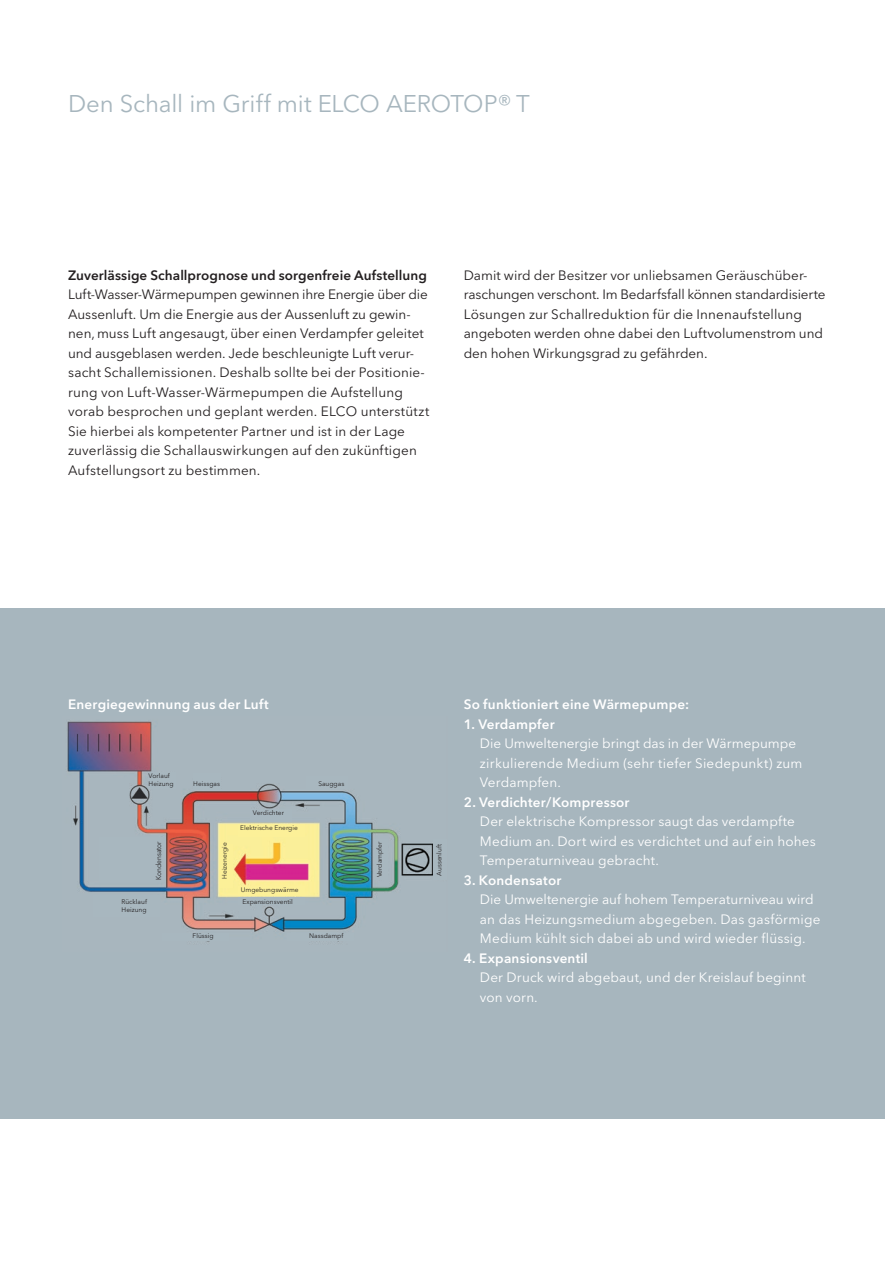
<style>
.page{position:relative;width:885px;height:1263px;background:#fff}
.page>*{position:absolute;margin:0;border:0;box-sizing:border-box;transform-origin:0 0}
.elco_untertitel_16_2{font:24px "Avenir Next LT Pro";letter-spacing:-.01em;color:#a7b6be}
.elco_copy_9_13{font:13.5px/19.5px "Avenir Next LT Pro";letter-spacing:.005em;color:#231f20}
.elco_copy_subline_9{font:13.5px/19.5px "Avenir Next LT Pro";letter-spacing:.01em;color:#fff}
.elco_copy_subline_9-2{font:600 13.5px "Avenir Next LT Pro";letter-spacing:.015em;color:#fff}
.elco_copy_subline_9-3{font:600 13.5px "Avenir Next LT Pro";letter-spacing:.005em;color:#231f20}
.t1{font:7.2px "Avenir Next LT Pro";color:#231f20;scale:.91 1}
.t2{font:6.6px/7.9px "Avenir Next LT Pro";color:#231f20}
.s1{font-weight:600}
</style>
<div class="page">
<div style="left:0;top:608px;width:884px;height:510px;background:#a7b6be"></div>
<img style="left:67px;top:721px;width:366px;height:221px">
<div style="left:148px;top:772px;width:27px;height:16px;background:#a8b7bf"></div>
<div style="left:194px;top:773px;width:27px;height:17px;background:#a8b7bf"></div>
<div style="left:250px;top:809px;width:42px;height:12px;background:#a8b7bf"></div>
<div style="left:305px;top:776px;width:42px;height:13px;background:#a8b7bf"></div>
<div style="left:238px;top:824px;width:66px;height:13px;background:#fcf098"></div>
<div style="left:238px;top:886px;width:66px;height:9px;background:#fcf098"></div>
<div style="left:375px;top:839px;width:13px;height:41px;background:#a8b7bf"></div>
<div style="left:238px;top:897px;width:66px;height:7px;background:#a8b7bf"></div>
<div style="left:287px;top:933px;width:67px;height:8px;background:#a8b7bf"></div>
<div style="left:162px;top:933px;width:66px;height:8px;background:#a8b7bf"></div>
<div style="left:93px;top:895px;width:67px;height:22px;background:#a8b7bf"></div>
<div style="left:99px;top:837px;width:66px;height:44px;background:#a8b7bf"></div>
<div style="left:219px;top:844px;width:13px;height:44px;background:#fcf098"></div>
<p class="elco_untertitel_16_2" style="left:68px;top:89px;width:463px">Den Schall im Griff mit ELCO AEROTOP® T</p>
<p class="elco_copy_subline_9-3" style="left:68px;top:267px;width:360px">Zuverlässige Schallprognose und sorgenfreie Aufstellung</p>
<p class="elco_copy_9_13" style="left:68px;top:285px;width:363px">Luft-Wasser-Wärmepumpen gewinnen ihre Energie über die Aussenluft. Um die Energie aus der Aussenluft zu gewin&shy;nen, muss Luft angesaugt, über einen Verdampfer geleitet und ausgeblasen werden. Jede beschleunigte Luft verur&shy;sacht Schallemissionen. Deshalb sollte bei der Positionie&shy;rung von Luft-Wasser-Wärmepumpen die Aufstellung vorab besprochen und geplant werden. ELCO unterstützt Sie hierbei als kompetenter Partner und ist in der Lage zuverlässig die Schallauswirkungen auf den zukünftigen Aufstellungsort zu bestimmen.</p>
<p class="elco_copy_9_13" style="left:463px;top:265px;width:363px">Damit wird der Besitzer vor unliebsamen Geräuschüber&shy;raschungen verschont. Im Bedarfsfall können standardisierte Lösungen zur Schallreduktion für die Innenaufstellung angeboten werden ohne dabei den Luftvolumenstrom und den hohen Wirkungsgrad zu gefährden.</p>
<p class="elco_copy_subline_9-2" style="left:68px;top:696px;width:202px">Energiegewinnung aus der Luft</p>
<p class="elco_copy_subline_9-2" style="left:463px;top:696px;width:227px">So funktioniert eine Wärmepumpe:</p>
<p class="elco_copy_subline_9" style="left:480px;top:714px;width:324px;text-indent:-16px"><span class="s1">1. Verdampfer<br></span>Die Umweltenergie bringt das in der Wärmepumpe zirkulierende Medium (sehr tiefer Siedepunkt) zum<br>Verdampfen.</p>
<p class="elco_copy_subline_9" style="left:480px;top:792px;width:337px;text-indent:-16px"><span class="s1">2. Verdichter/Kompressor<br></span>Der elektrische Kompressor saugt das verdampfte Medium an. Dort wird es verdichtet und auf ein hohes Temperaturniveau gebracht.</p>
<p class="elco_copy_subline_9" style="left:480px;top:870px;width:342px;text-indent:-16px"><span class="s1">3. Kondensator<br></span>Die Umweltenergie auf hohem Temperaturniveau wird an das Heizungsmedium abgegeben. Das gasförmige Medium kühlt sich dabei ab und wird wieder flüssig.</p>
<p class="elco_copy_subline_9" style="left:480px;top:948px;width:327px;text-indent:-16px"><span class="s1">4. Expansionsventil<br></span>Der Druck wird abgebaut, und der Kreislauf beginnt von vorn.</p>
<p class="t2" style="left:149px;top:772px;width:26px">Vorlauf<br>Heizung</p>
<p class="t2" style="left:193px;top:780px;width:28px">Heissgas</p>
<p class="t2" style="left:318px;top:780px;width:27px">Sauggas</p>
<p class="t2" style="left:253px;top:809px;width:33px">Verdichter</p>
<p class="t2" style="left:240px;top:824px;width:59px">Elektrische Energie</p>
<p class="t1" style="left:154px;top:880px;width:44px;rotate:-90deg">Kondensator</p>
<p class="t2" style="left:375px;top:877px;width:37px;rotate:-90deg">Verdampfer</p>
<p class="t2" style="left:435px;top:876px;width:33px;rotate:-90deg">Aussenluft</p>
<p class="t2" style="left:220px;top:879px;width:38px;rotate:-90deg">Heizenergie</p>
<p class="t2" style="left:241px;top:884px;width:59px;line-height:11.4px">Umgebungswärme<br>Expansionsventil</p>
<p class="t2" style="left:122px;top:897px;width:27px">Rücklauf<br>Heizung</p>
<p class="t2" style="left:309px;top:932px;width:36px">Nassdampf</p>
<p class="t2" style="left:193px;top:932px;width:22px">Flüssig</p>
</div>
